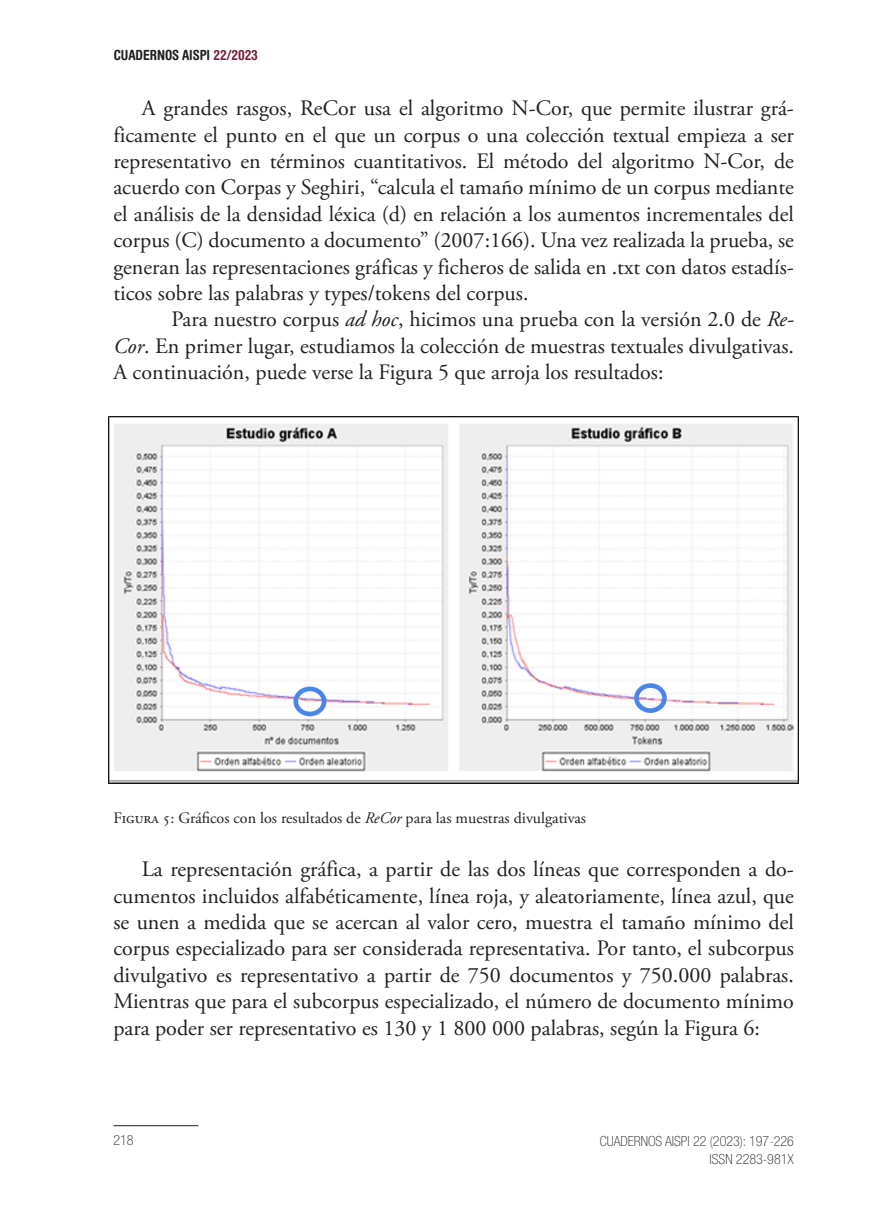
<style>
.page{position:relative;width:879px;height:1219px;background:#fff}
.page>*{position:absolute;margin:0;border:0;box-sizing:border-box;transform-origin:0 0}
.testo{font:22px/26.4px "Adobe Garamond Pro";color:#231f20;text-align:justify}
.didascalia{font:16px "Adobe Garamond Pro";color:#231f20}
.t1{font:100 condensed 14px/18px "Helvetica Neue";color:#231f20;text-align:right}
.t2{font:700 condensed 14px "Helvetica Rounded LT Std";letter-spacing:-.005em;color:#231f20}
.s1{color:#782139}
.s2{font-style:italic}
</style>
<div class="page">
<hr style="left:113px;top:1125px;width:85px;height:1px;background:#231f20">
<img style="left:109px;top:416px;width:689px;height:367px">
<p class="t2" style="left:114px;top:46px;width:146px">CUADERNOS AISPI <span class="s1">22/2023</span></p>
<p class="testo" style="left:113px;top:96px;width:682px;text-indent:28px">A grandes rasgos, ReCor usa el algoritmo N-Cor, que permite ilustrar grá&shy;ficamente el punto en el que un corpus o una colección textual empieza a ser representativo en términos cuantitativos. El método del algoritmo N-Cor, de acuerdo con Corpas y Seghiri, “calcula el tamaño mínimo de un corpus mediante el análisis de la densidad léxica (d) en relación a los aumentos incrementales del corpus (C) documento a documento” (2007:166). Una vez realizada la prueba, se generan las representaciones gráficas y ficheros de salida en .txt con datos estadís&shy;ticos sobre las palabras y types/tokens del corpus.</p>
<p class="testo" style="left:113px;top:307px;width:682px;text-indent:58px">Para nuestro corpus <span class="s2">ad hoc</span>, hicimos una prueba con la versión 2.0 de <span class="s2">Re-Cor</span>. En primer lugar, estudiamos la colección de muestras textuales divulgativas.<br>A continuación, puede verse la Figura 5 que arroja los resultados:</p>
<p class="didascalia" style="left:113px;top:809px;width:474px">Figura 5: Gráficos con los resultados de <span class="s2">ReCor</span> para las muestras divulgativas</p>
<p class="testo" style="left:113px;top:857px;width:682px;text-indent:28px">La representación gráfica, a partir de las dos líneas que corresponden a do&shy;cumentos incluidos alfabéticamente, línea roja, y aleatoriamente, línea azul, que se unen a medida que se acercan al valor cero, muestra el tamaño mínimo del corpus especializado para ser considerada representativa. Por tanto, el subcorpus divulgativo es representativo a partir de 750 documentos y 750.000 palabras.<br>Mientras que para el subcorpus especializado, el número de documento mínimo para poder ser representativo es 130 y 1 800 000 palabras, según la Figura 6:</p>
<p class="t1" style="left:113px;top:1131px;width:22px">218</p>
<p class="t1" style="left:600px;top:1132px;width:196px">CUADERNOS AISPI 22 (2023): 197-226<br>ISSN 2283-981X</p>
</div>
